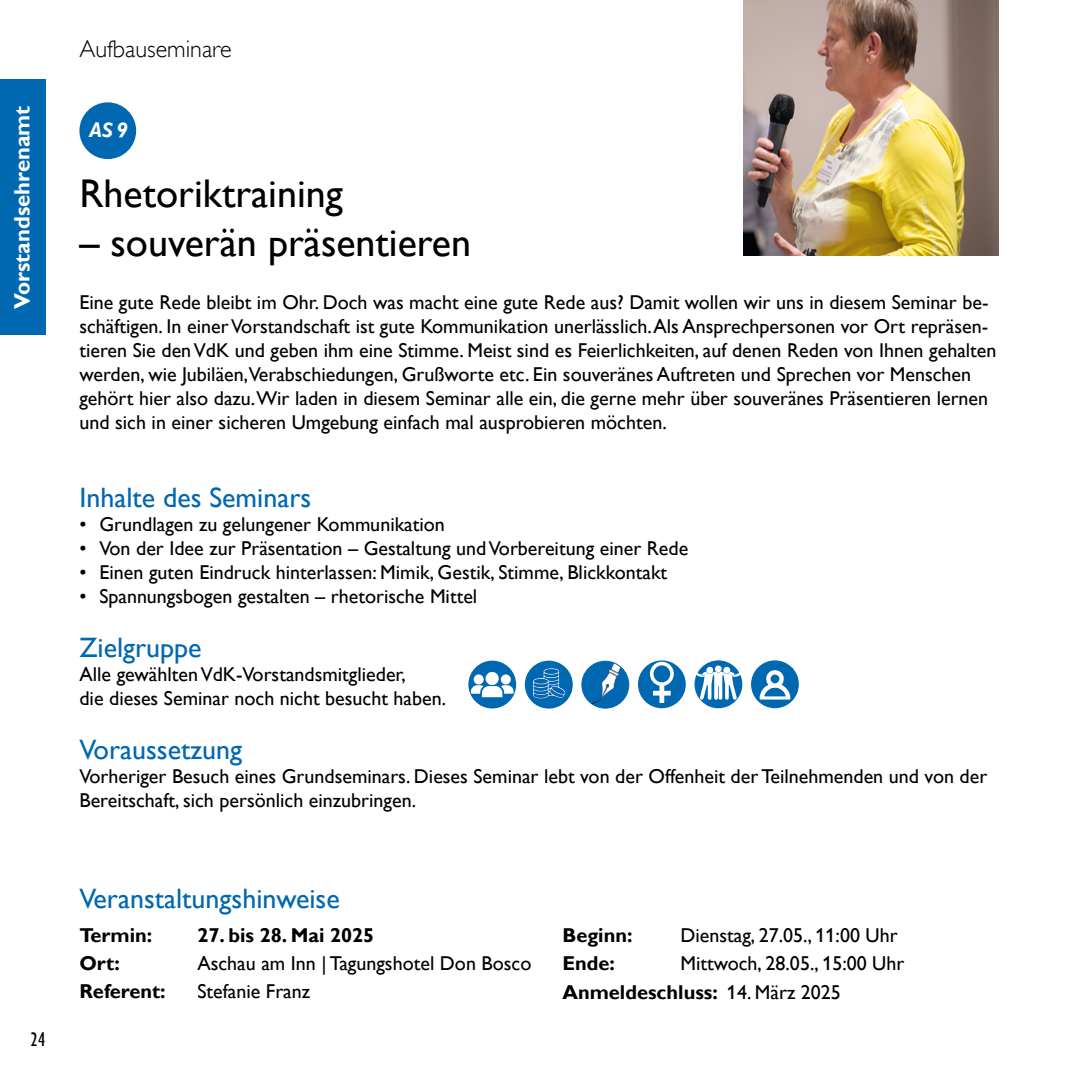
<style>
.page{position:relative;width:1078px;height:1078px;background:#fff}
.page>*{position:absolute;margin:0;border:0;box-sizing:border-box;transform-origin:0 0}
.t1{font:40px "Gill Alt One";color:#000}
.Inhalte_14_pt{font:28px "Gill Alt One";color:#0067b1}
.Rubrik{font:300 24px "Gill Alt One";color:#000}
.t2{font:700 22px "Gill Alt One";color:#fff}
.Fließtext_fett{font:italic 700 20.8px "Gill Alt One";color:#fff}
.Fließtext{font:20px/24px "Gill Alt One";color:#000}
.Fließtext-2{font:700 20px "Gill Alt One";color:#000}
.t3{font:condensed 20px "Gill Sans";color:#000}
.s1{font-weight:400}
</style>
<div class="page">
<img style="left:743px;top:0;width:255px;height:255px">
<div style="left:79px;top:102px;width:57px;height:57px;background:#0067b1;border-radius:50%"></div>
<div style="left:0;top:79px;width:45px;height:255px;background:#0067b1"></div>
<div style="left:637px;top:660px;width:48px;height:48px;background:#0067b1;border-radius:50%"></div>
<svg style="left:649px;top:661px;width:24px;height:41px"></svg>
<div style="left:468px;top:660px;width:48px;height:48px;background:#0067b1;border-radius:50%"></div>
<img style="left:470px;top:671px;width:43px;height:26px">
<div style="left:581px;top:661px;width:47px;height:47px;background:#0067b1;border-radius:50%"></div>
<img style="left:591px;top:662px;width:29px;height:42px">
<div style="left:581px;top:660px;width:48px;height:48px;border:1px solid #0067b1;border-radius:50%"></div>
<svg style="left:694px;top:660px;width:48px;height:48px"></svg>
<img style="left:695px;top:665px;width:35px;height:35px">
<svg style="left:750px;top:660px;width:48px;height:48px"></svg>
<div style="left:758px;top:667px;width:34px;height:32px;background:#0067b1"></div>
<img style="left:759px;top:670px;width:31px;height:29px">
<div style="left:524px;top:660px;width:48px;height:48px;background:#0067b1;border-radius:50%"></div>
<img style="left:533px;top:668px;width:32px;height:30px">
<p class="t2" style="left:9px;top:308px;width:204px;rotate:-90deg">Vorstandsehrenamt</p>
<p class="t3" style="left:30px;top:1027px;width:17px">24</p>
<p class="Rubrik" style="left:79px;top:35px;width:154px">Aufbauseminare</p>
<p class="Fließtext_fett" style="left:89px;top:118px;width:40px">AS 9</p>
<p class="t1" style="left:79px;top:171px;width:265px">Rhetoriktraining</p>
<p class="t1" style="left:79px;top:219px;width:393px">– souverän präsentieren</p>
<p class="Fließtext" style="left:79px;top:290px;width:918px">Eine gute Rede bleibt im Ohr. Doch was macht eine gute Rede aus? Damit wollen wir uns in diesem Seminar be&shy;schäftigen. In einer Vorstandschaft ist gute Kommunikation unerlässlich. Als Ansprechpersonen vor Ort repräsen&shy;tieren Sie den VdK und geben ihm eine Stimme. Meist sind es Feierlichkeiten, auf denen Reden von Ihnen gehalten</p>
<p class="Fließtext" style="left:79px;top:362px;width:893px">werden, wie Jubiläen,Verabschiedungen, Grußworte etc. Ein souveränes Auftreten und Sprechen vor Menschen</p>
<p class="Fließtext" style="left:79px;top:386px;width:910px">gehört hier also dazu.Wir laden in diesem Seminar alle ein, die gerne mehr über souveränes Präsentieren lernen</p>
<p class="Fließtext" style="left:79px;top:410px;width:588px">und sich in einer sicheren Umgebung einfach mal ausprobieren möchten.</p>
<p class="Inhalte_14_pt" style="left:79px;top:481px;width:233px">Inhalte des Seminars</p>
<p class="Fließtext" style="left:79px;top:512px;width:367px">• Grundlagen zu gelungener Kommunikation</p>
<p class="Fließtext" style="left:79px;top:536px;width:610px">• Von der Idee zur Präsentation – Gestaltung und Vorbereitung einer Rede</p>
<p class="Fließtext" style="left:79px;top:560px;width:589px">• Einen guten Eindruck hinterlassen: Mimik, Gestik, Stimme, Blickkontakt</p>
<p class="Fließtext" style="left:79px;top:584px;width:399px">• Spannungsbogen gestalten – rhetorische Mittel</p>
<p class="Inhalte_14_pt" style="left:79px;top:631px;width:124px">Zielgruppe</p>
<p class="Fließtext" style="left:79px;top:662px;width:328px">Alle gewählten VdK-Vorstandsmitglieder,</p>
<p class="Fließtext" style="left:79px;top:686px;width:368px">die dieses Seminar noch nicht besucht haben.</p>
<p class="Inhalte_14_pt" style="left:79px;top:733px;width:164px">Voraussetzung</p>
<p class="Fließtext" style="left:79px;top:764px;width:909px">Vorheriger Besuch eines Grundseminars. Dieses Seminar lebt von der Offenheit der Teilnehmenden und von der<br>Bereitschaft, sich persönlich einzubringen.</p>
<p class="Inhalte_14_pt" style="left:79px;top:882px;width:262px">Veranstaltungshinweise</p>
<p class="Fließtext-2" style="left:79px;top:923px;width:74px">Termin:</p>
<p class="Fließtext-2" style="left:197px;top:923px;width:178px">27. bis 28. Mai 2025</p>
<p class="Fließtext-2" style="left:79px;top:951px;width:42px">Ort:</p>
<p class="Fließtext" style="left:197px;top:950px;width:335px">Aschau am Inn | Tagungshotel Don Bosco</p>
<p class="Fließtext-2" style="left:79px;top:979px;width:88px">Referent:</p>
<p class="Fließtext" style="left:197px;top:978px;width:114px">Stefanie Franz</p>
<p class="Fließtext-2" style="left:562px;top:923px;width:71px">Beginn:</p>
<p class="Fließtext" style="left:680px;top:923px;width:219px">Dienstag, 27.05., 11:00 Uhr</p>
<p class="Fließtext-2" style="left:562px;top:951px;width:54px">Ende:</p>
<p class="Fließtext" style="left:680px;top:951px;width:225px">Mittwoch, 28.05., 15:00 Uhr</p>
<p class="Fließtext-2" style="left:562px;top:979px;width:280px">Anmeldeschluss: <span class="s1">14. März 2025</span></p>
</div>
